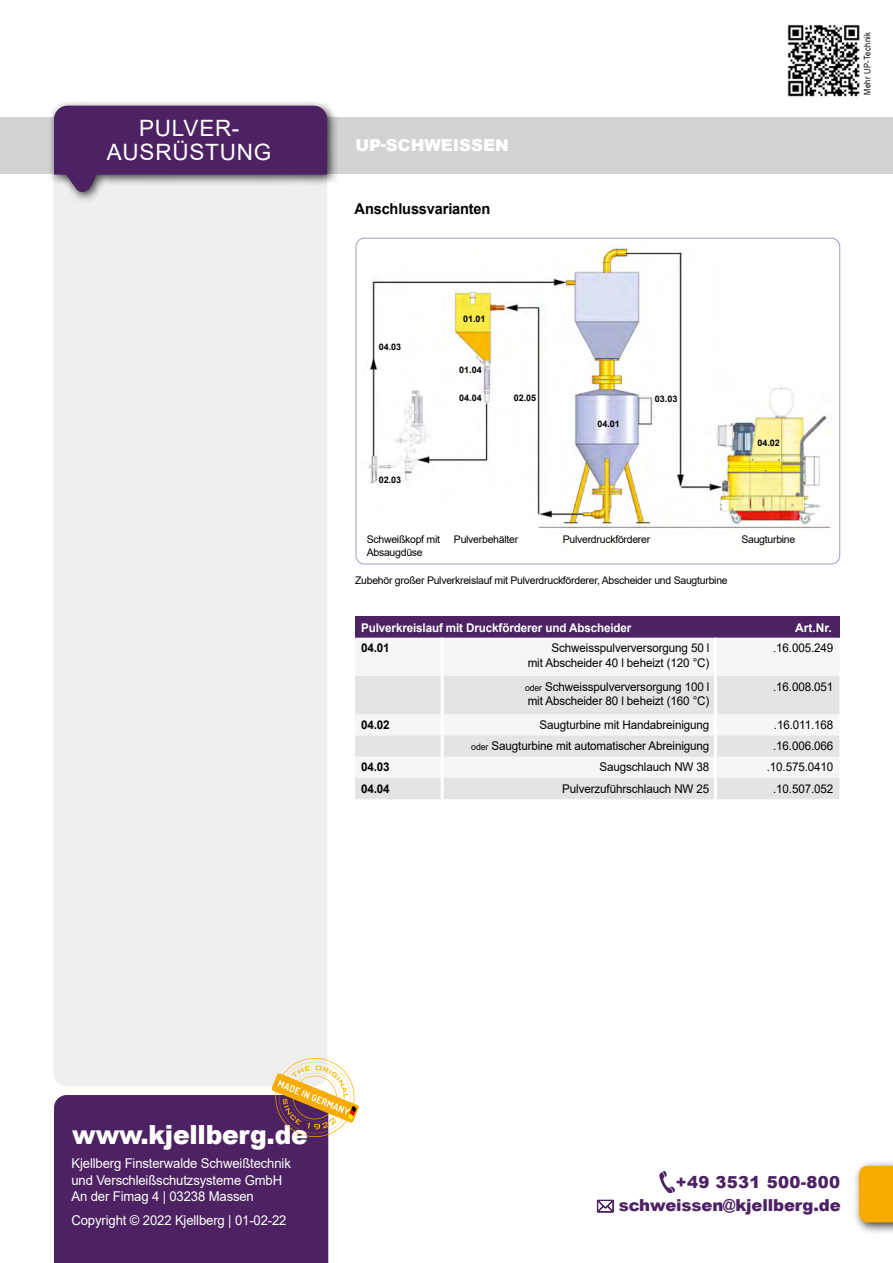
<style>
.page{position:relative;width:893px;height:1263px;background:#fff}
.page>*{position:absolute;margin:0;border:0;box-sizing:border-box;transform-origin:0 0}
.t1{font:900 26.4px "Arial";letter-spacing:-.01em;color:#fff;scale:.95 1}
.t2{font:22.5px/24px "Arial";letter-spacing:.035em;color:#fff;text-align:center}
.t3{font:900 16.5px/23.4px "Arial";letter-spacing:-.01em;color:#4d2262;text-align:right}
.t4{font:900 16.5px "Arial";color:#fff}
.t5{font:700 15px "Arial";letter-spacing:-.01em;color:#000}
.t6{font:13.5px/16.2px "Arial";letter-spacing:-.01em;color:#fff}
.t7{font:12px/14.4px "Arial";letter-spacing:-.01em;color:#000;text-align:right}
.t8{font:700 12px "Arial";letter-spacing:-.01em;color:#fff}
.t9{font:700 12px "Arial";letter-spacing:-.01em;color:#000}
.t10{font:10.5px/12.6px "Arial";letter-spacing:-.025em;color:#000}
.t11{font:700 9px "Arial";color:#000}
.t12{font:9px "Arial Narrow";letter-spacing:.05em;color:#000}
.s1{font-size:9px}
</style>
<div class="page">
<div style="left:54px;top:204px;width:273px;height:882px;background:#efeff0"></div>
<div style="left:0;top:117px;width:893px;height:57px;background:#d2d3d2"></div>
<div style="left:48px;top:99px;width:292px;height:105px;background:#000;opacity:.75"></div>
<svg style="left:54px;top:106px;width:273px;height:89px;background:#694779"></svg>
<img style="left:368px;top:245px;width:463px;height:285px">
<div style="left:356px;top:238px;width:484px;height:326px;border:1px solid #aa99bc;border-radius:9px"></div>
<div style="left:355px;top:616px;width:484px;height:22px;background:#4d2262"></div>
<svg style="left:356px;top:675px;width:483px;height:1px"></svg>
<svg style="left:355px;top:676px;width:484px;height:123px;fill:#e3e4e3"></svg>
<hr style="left:441px;top:638px;width:3px;height:38px;background:#fff">
<hr style="left:714px;top:638px;width:3px;height:38px;background:#fff">
<hr style="left:441px;top:676px;width:3px;height:38px;background:#fff">
<hr style="left:714px;top:676px;width:3px;height:38px;background:#fff">
<hr style="left:441px;top:714px;width:3px;height:21px;background:#fff">
<hr style="left:714px;top:714px;width:3px;height:21px;background:#fff">
<hr style="left:441px;top:735px;width:3px;height:22px;background:#fff">
<hr style="left:714px;top:735px;width:3px;height:22px;background:#fff">
<hr style="left:441px;top:757px;width:3px;height:21px;background:#fff">
<hr style="left:714px;top:757px;width:3px;height:21px;background:#fff">
<hr style="left:441px;top:778px;width:3px;height:21px;background:#fff">
<hr style="left:714px;top:778px;width:3px;height:21px;background:#fff">
<div style="left:853px;top:1160px;width:40px;height:75px;background:#000;opacity:.75"></div>
<div style="left:859px;top:1166px;width:34px;height:56px;background:#f8ac00"></div>
<svg style="left:597px;top:1200px;width:17px;height:12px"></svg>
<svg style="left:659px;top:1171px;width:16px;height:22px"></svg>
<div style="left:54px;top:1095px;width:274px;height:168px;background:#4d2262"></div>
<svg style="left:271px;top:1054px;width:88px;height:87px"></svg>
<img style="left:787px;top:24px;width:73px;height:73px">
<h2 class="t2" style="left:107px;top:116px;width:166px">PULVER-<br>AUSRÜSTUNG</h2>
<h3 class="t4" style="left:355px;top:133px;width:155px">UP-SCHWEISSEN</h3>
<p class="t5" style="left:355px;top:198px;width:137px">Anschlussvarianten</p>
<p class="t12" style="left:861px;top:95px;width:64px;rotate:-90deg">Mehr UP-Technik</p>
<p class="t11" style="left:379px;top:341px;width:24px">04.03</p>
<p class="t11" style="left:379px;top:473px;width:24px">02.03</p>
<p class="t11" style="left:463px;top:312px;width:24px">01.01</p>
<p class="t11" style="left:459px;top:363px;width:24px">01.04</p>
<p class="t11" style="left:459px;top:391px;width:24px">04.04</p>
<p class="t11" style="left:514px;top:391px;width:24px">02.05</p>
<p class="t11" style="left:597px;top:418px;width:24px">04.01</p>
<p class="t11" style="left:655px;top:392px;width:24px">03.03</p>
<p class="t11" style="left:757px;top:437px;width:24px">04.02</p>
<p class="t10" style="left:367px;top:533px;width:75px">Schweißkopf mit<br>Absaugdüse</p>
<p class="t10" style="left:454px;top:533px;width:66px">Pulverbehälter</p>
<p class="t10" style="left:563px;top:533px;width:89px">Pulverdruckförderer</p>
<p class="t10" style="left:741px;top:533px;width:55px">Saugturbine</p>
<p class="t10" style="left:355px;top:574px;width:374px">Zubehör großer Pulverkreislauf mit Pulverdruckförderer, Abscheider und Saugturbine</p>
<p class="t8" style="left:361px;top:619px;width:272px">Pulverkreislauf mit Druckförderer und Abscheider</p>
<p class="t9" style="left:361px;top:640px;width:30px">04.01</p>
<p class="t7" style="left:528px;top:641px;width:183px">Schweisspulverversorgung 50 l<br>mit Abscheider 40 l beheizt (120 °C)</p>
<p class="t7" style="left:773px;top:641px;width:62px">.16.005.249</p>
<p class="t7" style="left:525px;top:679px;width:186px;text-align:left"><span class="s1">oder</span> Schweisspulverversorgung 100 l mit Abscheider 80 l beheizt (160 °C)</p>
<p class="t7" style="left:773px;top:679px;width:62px">.16.008.051</p>
<p class="t9" style="left:361px;top:716px;width:30px">04.02</p>
<p class="t7" style="left:539px;top:717px;width:171px">Saugturbine mit Handabreinigung</p>
<p class="t7" style="left:774px;top:717px;width:61px">.16.011.168</p>
<p class="t7" style="left:471px;top:739px;width:240px"><span class="s1">oder</span> Saugturbine mit automatischer Abreinigung</p>
<p class="t7" style="left:773px;top:739px;width:62px">.16.006.066</p>
<p class="t9" style="left:361px;top:759px;width:30px">04.03</p>
<p class="t7" style="left:599px;top:760px;width:111px">Saugschlauch NW 38</p>
<p class="t7" style="left:767px;top:760px;width:68px">.10.575.0410</p>
<p class="t9" style="left:361px;top:780px;width:30px">04.04</p>
<p class="t7" style="left:562px;top:781px;width:149px">Pulverzuführschlauch NW 25</p>
<p class="t7" style="left:773px;top:781px;width:62px">.10.507.052</p>
<p class="t8" style="left:795px;top:619px;width:38px">Art.Nr.</p>
<h1 class="t1" style="left:72px;top:1116px;width:249px">www.kjellberg.de</h1>
<p class="t6" style="left:71px;top:1155px;width:221px">Kjellberg Finsterwalde Schweißtechnik und Verschleißschutzsysteme GmbH<br>An der Fimag 4 | 03238 Massen</p>
<p class="t6" style="left:71px;top:1212px;width:217px">Copyright © 2022 Kjellberg | 01-02-22</p>
<h3 class="t3" style="left:619px;top:1170px;width:223px">+49 3531 500-800 schweissen@kjellberg.de</h3>
</div>
